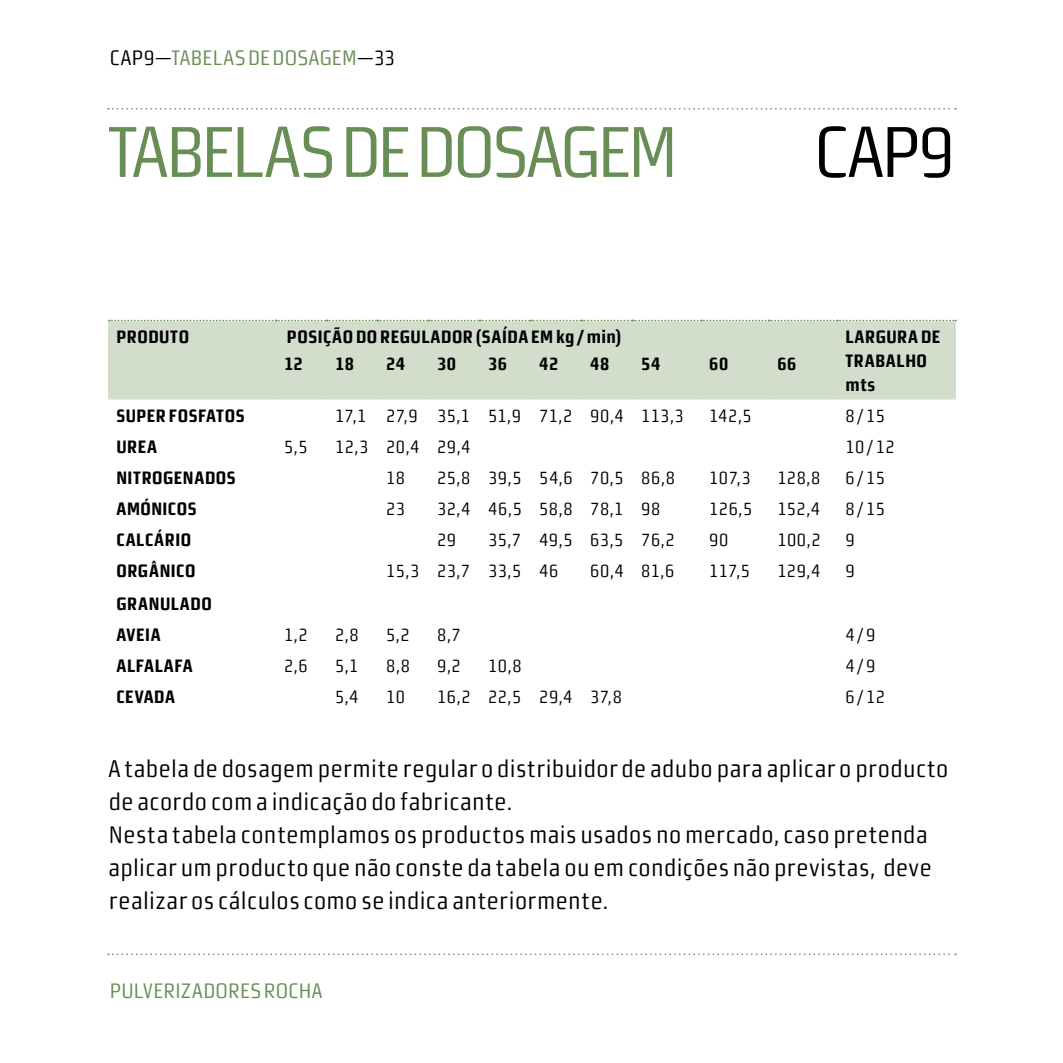
<style>
.page{position:relative;width:1063px;height:1063px;background:#fff}
.page>*{position:absolute;margin:0;border:0;box-sizing:border-box;transform-origin:0 0}
.t1{font:72px "Morgan Sans Cond Regular Lining";letter-spacing:-.05em;color:#688e55}
.t2{font:72px "Morgan Sans Cond Regular Lining";color:#000}
.t3{font:24px/33px "Morgan Sans Cond Regular Lining";letter-spacing:.015em;color:#000}
.t4{font:21px "Morgan Sans Cond Regular Lining";letter-spacing:.01em;color:#688e55}
.t5{font:18px "Morgan Sans Cond Regular Lining";letter-spacing:.025em;color:#000}
.t6{font:18px/24px "Morgan Sans Cond Bold Lining";letter-spacing:.03em;color:#000}
.s1{color:#000}
</style>
<div class="page">
<div style="left:108px;top:320px;width:848px;height:80px;background:#d2ddcc"></div>
<svg style="left:109px;top:320px;width:847px;height:1px"></svg>
<svg style="left:108px;top:953px;width:848px;height:2px"></svg>
<svg style="left:108px;top:108px;width:848px;height:2px"></svg>
<p class="t4" style="left:110px;top:46px;width:287px"><span class="s1">CAP9—</span>TABELAS DE DOSAGEM<span class="s1">—33</span></p>
<h1 class="t1" style="left:108px;top:111px;width:572px">TABELAS DE DOSAGEM</h1>
<h1 class="t2" style="left:814px;top:111px;width:142px">CAP9</h1>
<p class="t6" style="left:117px;top:325px;width:74px">PRODUTO</p>
<p class="t6" style="left:287px;top:325px;width:336px">POSIÇÃO DO REGULADOR (SAÍDA EM KG / MIN)</p>
<p class="t6" style="left:845px;top:325px;width:97px">LARGURA DE<br>TRABALHO<br>MTS</p>
<p class="t6" style="left:284px;top:351px;width:20px">12</p>
<p class="t6" style="left:335px;top:351px;width:20px">18</p>
<p class="t6" style="left:386px;top:351px;width:20px">24</p>
<p class="t6" style="left:437px;top:351px;width:20px">30</p>
<p class="t6" style="left:488px;top:351px;width:20px">36</p>
<p class="t6" style="left:539px;top:351px;width:21px">42</p>
<p class="t6" style="left:590px;top:351px;width:21px">48</p>
<p class="t6" style="left:641px;top:351px;width:21px">54</p>
<p class="t6" style="left:709px;top:351px;width:20px">60</p>
<p class="t6" style="left:777px;top:351px;width:20px">66</p>
<p class="t6" style="left:116px;top:404px;width:20px">SUPER</p>
<p class="t6" style="left:169px;top:404px;width:48px">FOS FATOS</p>
<p class="t5" style="left:335px;top:406px;width:350px">17,1 27,9 35,1 51,9 71,2 90,4 113,3</p>
<p class="t5" style="left:709px;top:406px;width:44px">142,5</p>
<p class="t5" style="left:845px;top:406px;width:41px">8 / 15</p>
<p class="t6" style="left:117px;top:435px;width:22px">UREA</p>
<p class="t5" style="left:284px;top:437px;width:25px">5,5</p>
<p class="t5" style="left:335px;top:437px;width:137px">12,3 20,4 29,4</p>
<p class="t5" style="left:845px;top:437px;width:51px">10 / 12</p>
<p class="t6" style="left:117px;top:466px;width:21px">NITRO</p>
<p class="t6" style="left:163px;top:466px;width:22px">GENADOS</p>
<p class="t5" style="left:386px;top:468px;width:20px">18</p>
<p class="t5" style="left:437px;top:468px;width:239px">25,8 39,5 54,6 70,5 86,8</p>
<p class="t5" style="left:709px;top:468px;width:43px">107,3</p>
<p class="t5" style="left:777px;top:468px;width:45px">128,8</p>
<p class="t5" style="left:845px;top:468px;width:41px">6 / 15</p>
<p class="t6" style="left:117px;top:497px;width:45px">AMÓNICOS</p>
<p class="t5" style="left:386px;top:499px;width:20px">23</p>
<p class="t5" style="left:437px;top:499px;width:225px">32,4 46,5 58,8 78,1 98</p>
<p class="t5" style="left:709px;top:499px;width:45px">126,5</p>
<p class="t5" style="left:777px;top:499px;width:44px">152,4</p>
<p class="t5" style="left:845px;top:499px;width:41px">8 / 15</p>
<p class="t6" style="left:117px;top:528px;width:20px">CALCÁRIO</p>
<p class="t5" style="left:437px;top:530px;width:21px">29</p>
<p class="t5" style="left:488px;top:530px;width:188px">35,7 49,5 63,5 76,2</p>
<p class="t5" style="left:709px;top:530px;width:21px">90</p>
<p class="t5" style="left:777px;top:530px;width:45px">100,2</p>
<p class="t5" style="left:845px;top:530px;width:11px">9</p>
<p class="t6" style="left:116px;top:554px;width:43px;line-height:33px">ORGÂNICO<br>GRANULADO</p>
<p class="t5" style="left:386px;top:561px;width:174px">15,3 23,7 33,5 46</p>
<p class="t5" style="left:590px;top:561px;width:86px">60,4 81,6</p>
<p class="t5" style="left:709px;top:561px;width:42px">117,5</p>
<p class="t5" style="left:777px;top:561px;width:44px">129,4</p>
<p class="t5" style="left:845px;top:561px;width:11px">9</p>
<p class="t6" style="left:117px;top:623px;width:20px">AVEIA</p>
<p class="t5" style="left:284px;top:625px;width:25px">1,2</p>
<p class="t5" style="left:335px;top:625px;width:25px">2,8</p>
<p class="t5" style="left:386px;top:625px;width:25px">5,2</p>
<p class="t5" style="left:437px;top:625px;width:25px">8,7</p>
<p class="t5" style="left:845px;top:625px;width:32px">4 / 9</p>
<p class="t6" style="left:117px;top:654px;width:77px">ALFALAFA</p>
<p class="t5" style="left:284px;top:656px;width:25px">2,6</p>
<p class="t5" style="left:335px;top:656px;width:25px">5,1</p>
<p class="t5" style="left:386px;top:656px;width:25px">8,8</p>
<p class="t5" style="left:437px;top:656px;width:25px">9,2</p>
<p class="t5" style="left:488px;top:656px;width:35px">10,8</p>
<p class="t5" style="left:845px;top:656px;width:32px">4 / 9</p>
<p class="t6" style="left:117px;top:685px;width:20px">CEVADA</p>
<p class="t5" style="left:335px;top:687px;width:25px">5,4</p>
<p class="t5" style="left:386px;top:687px;width:20px">10</p>
<p class="t5" style="left:437px;top:687px;width:186px">16,2 22,5 29,4 37,8</p>
<p class="t5" style="left:845px;top:687px;width:41px">6 / 12</p>
<p class="t3" style="left:108px;top:752px;width:842px">A tabela de dosagem permite regular o distribuidor de adubo para aplicar o producto de acordo com a indicação do fabricante.<br>Nesta tabela contemplamos os productos mais usados no mercado, caso pretenda aplicar um producto que não conste da tabela ou em condições não previstas, deve realizar os cálculos como se indica anteriormente.</p>
<p class="t4" style="left:110px;top:978px;width:214px">PULVERIZADORES ROCHA</p>
</div>
